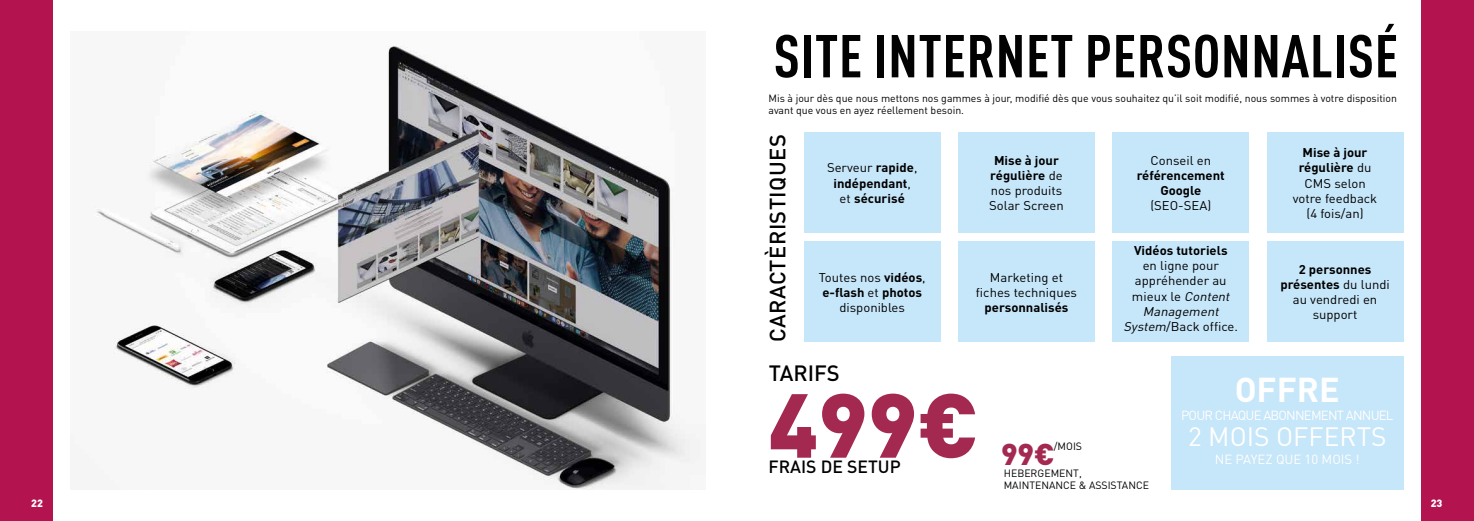
<style>
.page{position:relative;width:1474px;height:521px;background:#fff}
.page>*{position:absolute;margin:0;border:0;box-sizing:border-box;transform-origin:0 0}
.t1{font:900 89.25px "DIN Pro";color:#a42951}
.t2{font:700 condensed 59.5px "DIN Pro";letter-spacing:.01em;color:#020203}
.t3{font:700 34.12px "DIN Pro";color:#fff}
.t4{font:900 29.75px "DIN Pro";color:#a42951}
.t5{font:26.25px "DIN Pro";color:#fff}
.t6{font:500 21.88px "DIN Pro";letter-spacing:.02em;color:#000}
.t7{font:500 17.5px "DIN Pro";color:#000}
.t8{font:13.12px "DIN Pro";letter-spacing:-.06em;color:#fff}
.t9{font:13.12px "DIN Pro";color:#fff}
.t10{font:12.6px/15.1px "DIN Pro";color:#000;text-align:center}
.t11{font:700 12.6px/15.1px "DIN Pro";color:#000;text-align:center}
.t12{font:10.5px/12.6px "DIN Pro";color:#000}
.t13{font:900 10.5px "DIN Pro";color:#fff}
.s1{font-weight:400}
.s2{font-weight:700}
.s3{font-style:italic}
</style>
<div class="page">
<div style="left:1421px;top:0;width:52px;height:521px;background:#b31450"></div>
<img style="left:94px;top:46px;width:607px;height:443px">
<div style="left:1171px;top:356px;width:232px;height:133px;background:#c6e6f9"></div>
<div style="left:0;top:0;width:52px;height:521px;background:#b31450"></div>
<div style="left:804px;top:133px;width:136px;height:100px;background:#c6e6f9"></div>
<div style="left:958px;top:133px;width:136px;height:100px;background:#c6e6f9"></div>
<div style="left:1112px;top:133px;width:136px;height:100px;background:#c6e6f9"></div>
<div style="left:1266px;top:133px;width:137px;height:100px;background:#c6e6f9"></div>
<div style="left:804px;top:242px;width:136px;height:100px;background:#c6e6f9"></div>
<div style="left:958px;top:242px;width:136px;height:100px;background:#c6e6f9"></div>
<div style="left:1112px;top:242px;width:136px;height:100px;background:#c6e6f9"></div>
<div style="left:1266px;top:242px;width:137px;height:100px;background:#c6e6f9"></div>
<h2 class="t2" style="left:773px;top:20px;width:626px">SITE INTERNET PERSONNALISÉ</h2>
<p class="t12" style="left:768px;top:91px;width:630px">Mis à jour dès que nous mettons nos gammes à jour, modifié dès que vous souhaitez qu’il soit modifié, nous sommes à votre disposition avant que vous en ayez réellement besoin.</p>
<h3 class="t6" style="left:762px;top:342px;width:209px;rotate:-90deg">CARACTÈRISTIQUES</h3>
<p class="t11" style="left:827px;top:160px;width:92px"><span class="s1">Serveur</span> rapide<span class="s1">, </span>indépendant<span class="s1">, et</span> sécurisé</p>
<p class="t10" style="left:989px;top:152px;width:76px"><span class="s2">Mise à jour régulière</span> de nos produits<br>Solar Screen</p>
<p class="t10" style="left:1150px;top:152px;width:62px">Conseil en</p>
<p class="t11" style="left:1136px;top:167px;width:90px">référencement<br>Google</p>
<p class="t10" style="left:1150px;top:198px;width:62px">(SEO-SEA)</p>
<p class="t10" style="left:1292px;top:145px;width:86px"><span class="s2">Mise à jour régulière</span> du<br>CMS selon votre feedback (4 fois/an)</p>
<p class="t10" style="left:818px;top:269px;width:108px">Toutes nos <span class="s2">vidéos</span>, <span class="s2">e-flash</span> et <span class="s2">photos </span>disponibles</p>
<p class="t10" style="left:976px;top:269px;width:103px">Marketing et fiches techniques</p>
<p class="t11" style="left:984px;top:299px;width:85px">personnalisés</p>
<p class="t11" style="left:1134px;top:243px;width:95px">Vidéos tutoriels</p>
<p class="t10" style="left:1123px;top:258px;width:116px">en ligne pour appréhender au<br>m i e u x le <span class="s3">Content<br>Management<br>System</span>/Back office.</p>
<p class="t10" style="left:1280px;top:261px;width:111px"><span class="s2">2 personnes présentes</span> du lundi au vendredi en support</p>
<h3 class="t6" style="left:768px;top:359px;width:72px">TARIFS</h3>
<h1 class="t1" style="left:768px;top:365px;width:212px">499€</h1>
<h3 class="t7" style="left:768px;top:454px;width:134px">FRAIS DE SETUP</h3>
<h3 class="t4" style="left:1001px;top:433px;width:55px">99€</h3>
<p class="t12" style="left:1053px;top:439px;width:30px">/MOIS</p>
<p class="t12" style="left:1003px;top:466px;width:147px">HEBERGEMENT,<br>MAINTENANCE &amp; ASSISTANCE</p>
<h3 class="t3" style="left:1234px;top:366px;width:107px">OFFRE</h3>
<p class="t8" style="left:1181px;top:406px;width:214px">POUR CHAQUE ABONNEMENT ANNUEL</p>
<h3 class="t5" style="left:1187px;top:418px;width:200px">2 MOIS OFFERTS</h3>
<p class="t9" style="left:1214px;top:450px;width:146px">NE PAYEZ QUE 10 MOIS !</p>
<p class="t13" style="left:31px;top:496px;width:13px">22</p>
<p class="t13" style="left:1430px;top:496px;width:13px">23</p>
</div>
